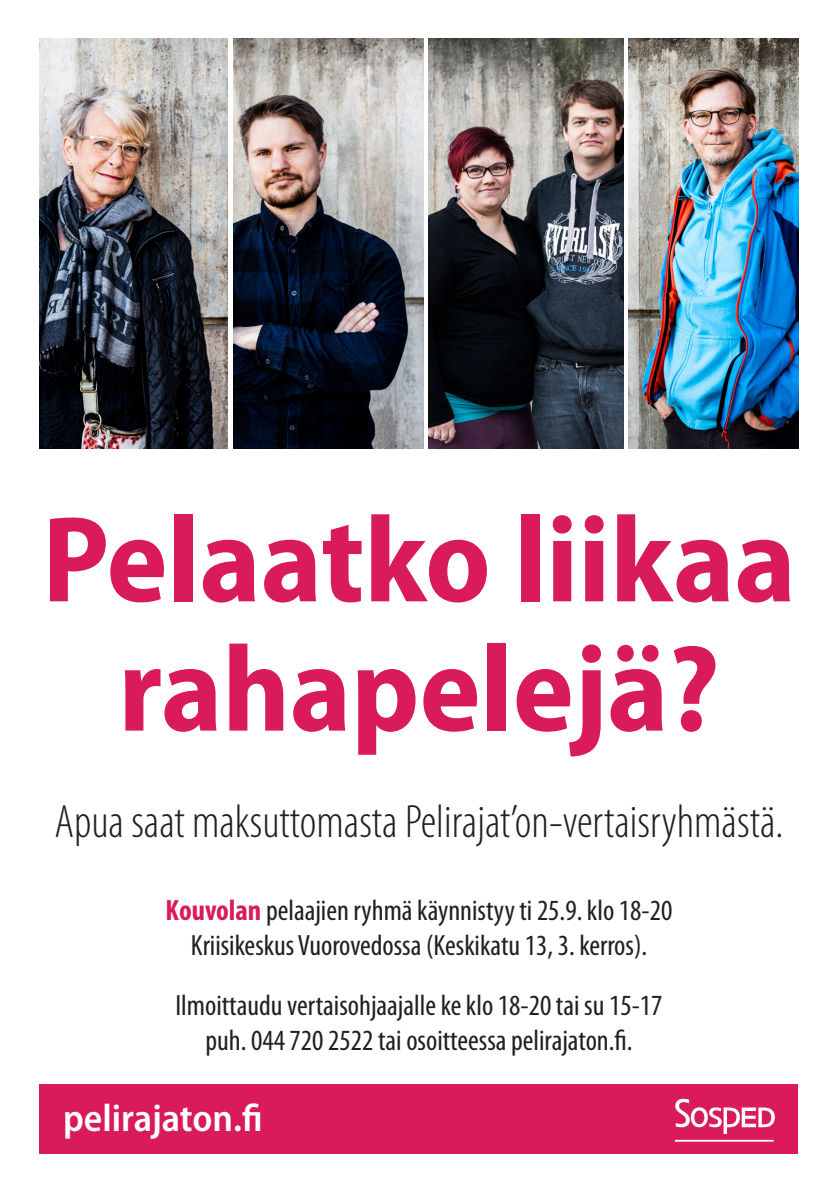
<style>
.page{position:relative;width:840px;height:1191px;background:#fff}
.page>*{position:absolute;margin:0;border:0;box-sizing:border-box;transform-origin:0 0}
.t1{font:700 semi-condensed 123.4px "Myriad Pro";color:#d91a5b}
.t2{font:300 condensed 47px "Myriad Pro";color:#231f20}
.t3{font:600 semi-condensed 38.8px "Myriad Pro";color:#fff}
.t4{font:condensed 29.4px/35.2px "Myriad Pro";color:#231f20;text-align:center}
.s1{font-weight:700;color:#d91a5b}
</style>
<div class="page">
<div style="left:40px;top:1084px;width:757px;height:70px;background:#d91a5b"></div>
<svg style="left:675px;top:1098px;width:99px;height:36px"></svg>
<hr style="left:674px;top:1139px;width:99px;height:2px;background:#fff">
<img style="left:233px;top:38px;width:190px;height:410px">
<img style="left:628px;top:38px;width:169px;height:410px">
<img style="left:40px;top:38px;width:187px;height:410px">
<img style="left:428px;top:38px;width:195px;height:410px">
<p class="t1" style="left:42px;top:491px;width:754px">Pelaatko liikaa</p>
<p class="t1" style="left:118px;top:620px;width:602px">rahapelejä?</p>
<p class="t2" style="left:54px;top:796px;width:730px">Apua saat maksuttomasta Pelirajat’on-vertaisryhmästä.</p>
<p class="t4" style="left:165px;top:893px;width:508px"><span class="s1">Kouvolan</span> pelaajien ryhmä käynnistyy ti 25.9. klo 18-20</p>
<p class="t4" style="left:191px;top:928px;width:457px">Kriisikeskus Vuorovedossa (Keskikatu 13, 3. kerros).</p>
<p class="t4" style="left:175px;top:988px;width:488px">Ilmoittaudu vertaisohjaajalle ke klo 18-20 tai su 15-17 puh. 044 720 2522 tai osoitteessa pelirajaton.fi.</p>
<p class="t3" style="left:63px;top:1096px;width:201px">pelirajaton.fi</p>
</div>
